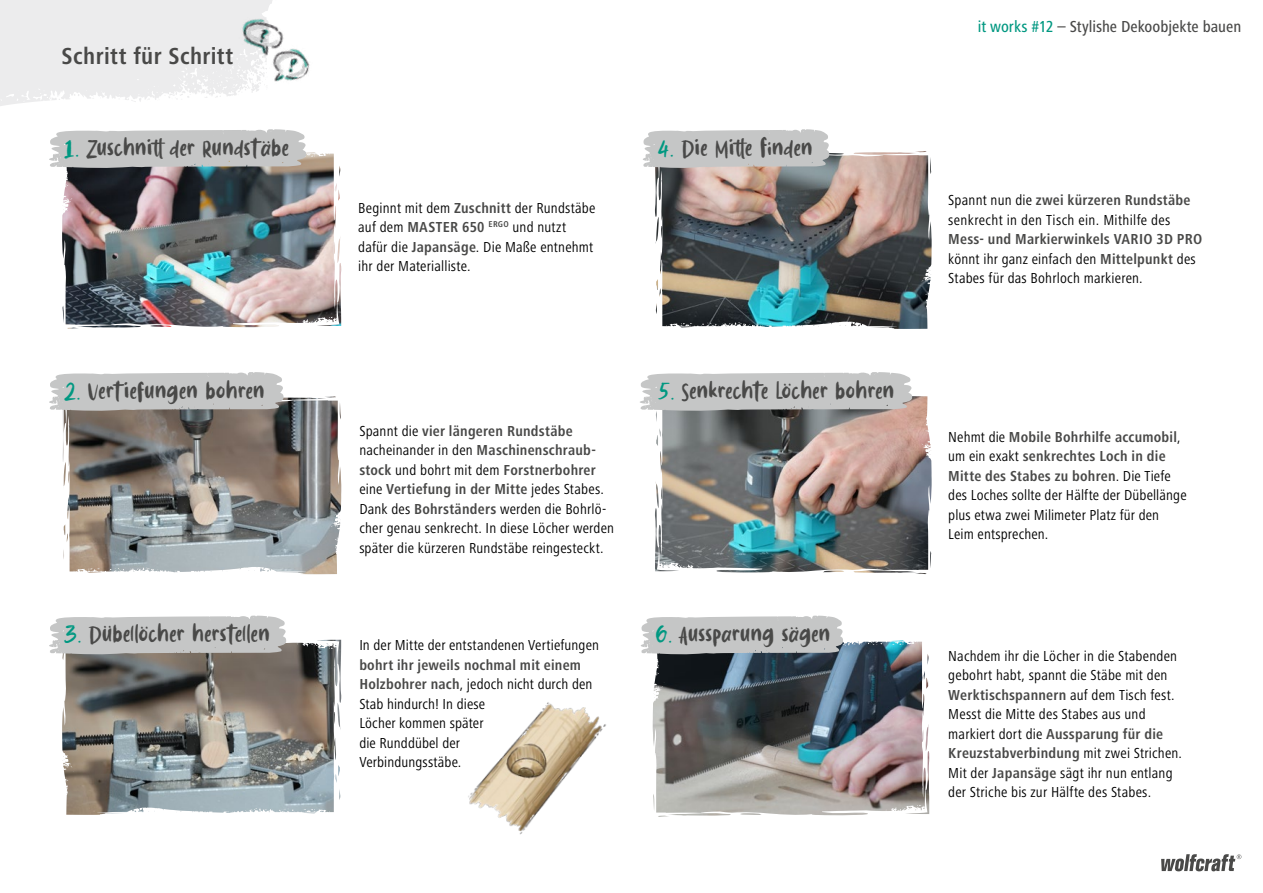
<style>
.page{position:relative;width:1263px;height:893px;background:#fff}
.page>*{position:absolute;margin:0;border:0;box-sizing:border-box;transform-origin:0 0}
.t1{font:700 condensed 24px "Frutiger Next LTW1 G";letter-spacing:.015em;color:#494948}
.t2{font:18px "Burnfolk Alt";letter-spacing:.02em;color:#494948}
.t3{font:500 condensed 16.5px "Frutiger Next LTW1 G";color:#494948}
.t4{font:condensed 15px/19.5px "Frutiger Next LTW1 G";letter-spacing:.01em;color:#000}
.s1{color:#009881}
.s2{font-weight:700;color:#494948}
</style>
<div class="page">
<svg style="left:1161px;top:854px;width:80px;height:17px"></svg>
<svg style="left:0;top:0;width:217px;height:106px;background:#ededee"></svg>
<img style="left:67px;top:152px;width:274px;height:177px">
<img style="left:62px;top:169px;width:44px;height:156px">
<svg style="left:62px;top:400px;width:279px;height:174px;background:#8a8784"></svg>
<img style="left:286px;top:396px;width:50px;height:12px">
<svg style="left:65px;top:639px;width:276px;height:176px;background:#90918f"></svg>
<img style="left:62px;top:655px;width:180px;height:126px">
<img style="left:655px;top:155px;width:277px;height:174px">
<img style="left:831px;top:151px;width:96px;height:11px">
<img style="left:655px;top:396px;width:277px;height:178px">
<img style="left:658px;top:640px;width:271px;height:177px">
<img style="left:653px;top:655px;width:43px;height:158px">
<svg style="left:49px;top:129px;width:260px;height:40px;background:#c3c4c4"></svg>
<svg style="left:643px;top:129px;width:188px;height:40px;background:#c7c7c7"></svg>
<svg style="left:49px;top:372px;width:237px;height:39px;background:#c5c5c5"></svg>
<svg style="left:640px;top:372px;width:275px;height:39px;background:#c5c5c5"></svg>
<svg style="left:49px;top:616px;width:240px;height:39px;background:#c4c4c4"></svg>
<svg style="left:641px;top:616px;width:204px;height:39px;background:#c0c2c3"></svg>
<img style="left:217px;top:0;width:93px;height:97px">
<img style="left:468px;top:702px;width:138px;height:133px">
<h1 class="t1" style="left:62px;top:42px;width:173px">Schritt für Schritt</h1>
<p class="t2" style="left:64px;top:136px;width:227px"><span class="s1">1.</span> Zuschnitt der Rundstäbe</p>
<p class="t2" style="left:658px;top:136px;width:156px"><span class="s1">4.</span> Die Mitte finden</p>
<p class="t3" style="left:978px;top:17px;width:265px"><span class="s1">it works #12</span> – Stylishe Dekoobjekte bauen</p>
<p class="t4" style="left:358px;top:198px;width:239px">Beginnt mit dem <span class="s2">Zuschnitt</span> der Rundstäbe auf dem <span class="s2">MASTER 650</span> <sup>ERGO</sup> und nutzt dafür die <span class="s2">Japansäge</span>. Die Maße entnehmt ihr der Materialliste.</p>
<p class="t4" style="left:948px;top:191px;width:244px">Spannt nun die <span class="s2">zwei kürzeren Rundstäbe </span>senkrecht in den Tisch ein. Mithilfe des</p>
<p class="t4" style="left:948px;top:230px;width:255px"><span class="s2">Mess- und Markierwinkels VARIO 3D PRO </span>könnt ihr ganz einfach den <span class="s2">Mittelpunkt</span> des<br>Stabes für das Bohrloch markieren.</p>
<p class="t2" style="left:64px;top:379px;width:202px"><span class="s1">2.</span> Vertiefungen bohren</p>
<p class="t2" style="left:658px;top:379px;width:238px"><span class="s1">5.</span> Senkrechte Löcher bohren</p>
<p class="t4" style="left:359px;top:421px;width:256px">Spannt die <span class="s2">vier längeren Rundstäbe </span>nacheinander in den <span class="s2">Maschinenschraub&shy;stock</span> und bohrt mit dem <span class="s2">Forstnerbohrer </span>eine <span class="s2">Vertiefung in der Mitte</span> jedes Stabes.<br>Dank des <span class="s2">Bohrständers</span> werden die Bohrlö&shy;cher genau senkrecht. In diese Löcher werden später die kürzeren Rundstäbe reingesteckt.</p>
<p class="t4" style="left:948px;top:427px;width:240px">Nehmt die <span class="s2">Mobile Bohrhilfe accumobil</span>, um ein exakt <span class="s2">senkrechtes Loch in die Mitte des Stabes zu bohren</span>. Die Tiefe des Loches sollte der Hälfte der Dübellänge plus etwa zwei Milimeter Platz für den Leim entsprechen.</p>
<p class="t2" style="left:64px;top:622px;width:207px"><span class="s1">3.</span> Dübellöcher herstellen</p>
<p class="t2" style="left:656px;top:622px;width:176px"><span class="s1">6.</span> Aussparung sägen</p>
<p class="t4" style="left:359px;top:635px;width:241px">In der Mitte der entstandenen Vertiefungen</p>
<p class="t4" style="left:359px;top:655px;width:235px"><span class="s2">bohrt ihr jeweils nochmal mit einem<br>Holzbohrer nach</span>, jedoch nicht durch den<br>Stab hindurch! In diese<br>Löcher kommen später<br>die Runddübel der<br>Verbindungsstäbe.</p>
<p class="t4" style="left:948px;top:646px;width:235px">Nachdem ihr die Löcher in die Stabenden gebohrt habt, spannt die Stäbe mit den <span class="s2">Werktischspannern</span> auf dem Tisch fest.<br>Messt die Mitte des Stabes aus und markiert dort die <span class="s2">Aussparung für die Kreuzstabverbindung</span> mit zwei Strichen.<br>Mit der <span class="s2">Japansäge</span> sägt ihr nun entlang der Striche bis zur Hälfte des Stabes.</p>
</div>
